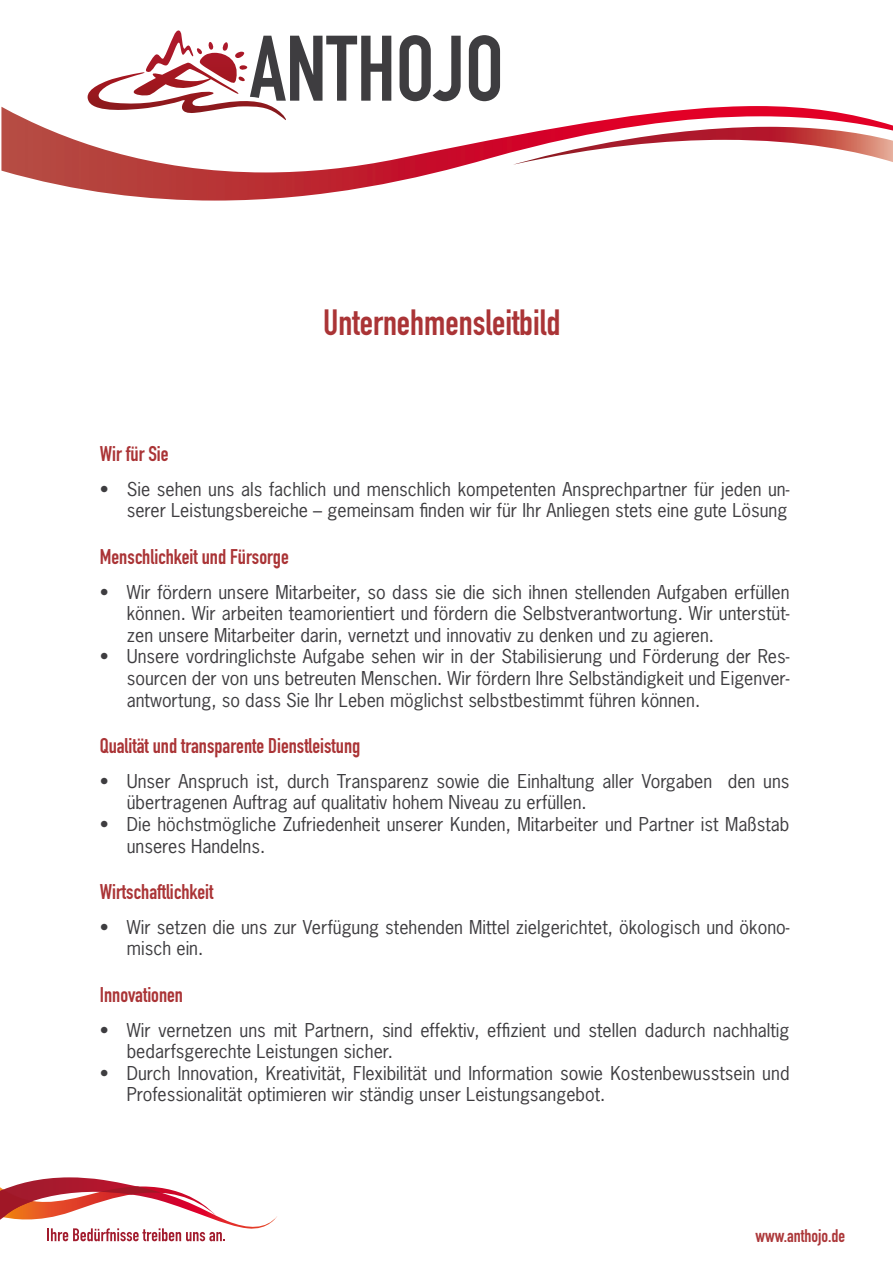
<style>
.page{position:relative;width:893px;height:1263px;background:#fff}
.page>*{position:absolute;margin:0;border:0;box-sizing:border-box;transform-origin:0 0}
.t1{font:36px "DIN Engschrift Std";color:#aa3436}
.t2{font:21px "DIN Engschrift Std";color:#aa3436}
.t3{font:18px/21.6px "News Gothic Std";color:#3e3d40}
.t4{font:18px "DIN Engschrift Std";color:#ac3739}
</style>
<div class="page">
<svg style="left:87px;top:30px;width:413px;height:76px"></svg>
<svg style="left:0;top:1177px;width:277px;height:64px"></svg>
<img style="left:1px;top:106px;width:892px;height:95px">
<img style="left:513px;top:127px;width:380px;height:38px">
<h1 class="t1" style="left:323px;top:301px;width:239px">Unternehmensleitbild</h1>
<p class="t2" style="left:100px;top:442px;width:70px">Wir für Sie</p>
<p class="t3" style="left:100px;top:478px;width:691px;text-align:right">• Sie sehen uns als fachlich und menschlich kompetenten Ansprechpartner für jeden un&shy;serer Leistungsbereiche – gemeinsam finden wir für Ihr Anliegen stets eine gute Lösung</p>
<p class="t2" style="left:100px;top:544px;width:191px">Menschlichkeit und Fürsorge</p>
<p class="t3" style="left:127px;top:581px;width:664px;text-align:justify;text-indent:-27px">• Wir fördern unsere Mitarbeiter, so dass sie die sich ihnen stellenden Aufgaben erfüllen können. Wir arbeiten teamorientiert und fördern die Selbstverantwortung. Wir unterstüt&shy;zen unsere Mitarbeiter darin, vernetzt und innovativ zu denken und zu agieren.</p>
<p class="t3" style="left:127px;top:646px;width:664px;text-align:justify;text-indent:-27px">• Unsere vordringlichste Aufgabe sehen wir in der Stabilisierung und Förderung der Res&shy;sourcen der von uns betreuten Menschen. Wir fördern Ihre Selbständigkeit und Eigenver&shy;antwortung, so dass Sie Ihr Leben möglichst selbstbestimmt führen können.</p>
<p class="t2" style="left:100px;top:734px;width:262px">Qualität und transparente Dienstleistung</p>
<p class="t3" style="left:127px;top:770px;width:664px;text-indent:-27px">• Unser Anspruch ist, durch Transparenz sowie die Einhaltung aller Vorgaben den uns übertragenen Auftrag auf qualitativ hohem Niveau zu erfüllen.</p>
<p class="t3" style="left:127px;top:813px;width:664px;text-indent:-27px">• Die höchstmögliche Zufriedenheit unserer Kunden, Mitarbeiter und Partner ist Maßstab unseres Handelns.</p>
<p class="t2" style="left:100px;top:880px;width:115px">Wirtschaftlichkeit</p>
<p class="t3" style="left:127px;top:916px;width:664px;text-indent:-27px">• Wir setzen die uns zur Verfügung stehenden Mittel zielgerichtet, ökologisch und ökono&shy;misch ein.</p>
<p class="t2" style="left:100px;top:982px;width:85px">Innovationen</p>
<p class="t3" style="left:127px;top:1019px;width:664px;text-indent:-27px">• Wir vernetzen uns mit Partnern, sind effektiv, effizient und stellen dadurch nachhaltig bedarfsgerechte Leistungen sicher.</p>
<p class="t3" style="left:127px;top:1062px;width:664px;text-indent:-27px">• Durch Innovation, Kreativität, Flexibilität und Information sowie Kostenbewusstsein und<br>Professionalität optimieren wir ständig unser Leistungsangebot.</p>
<p class="t4" style="left:755px;top:1225px;width:91px">www.anthojo.de</p>
</div>
